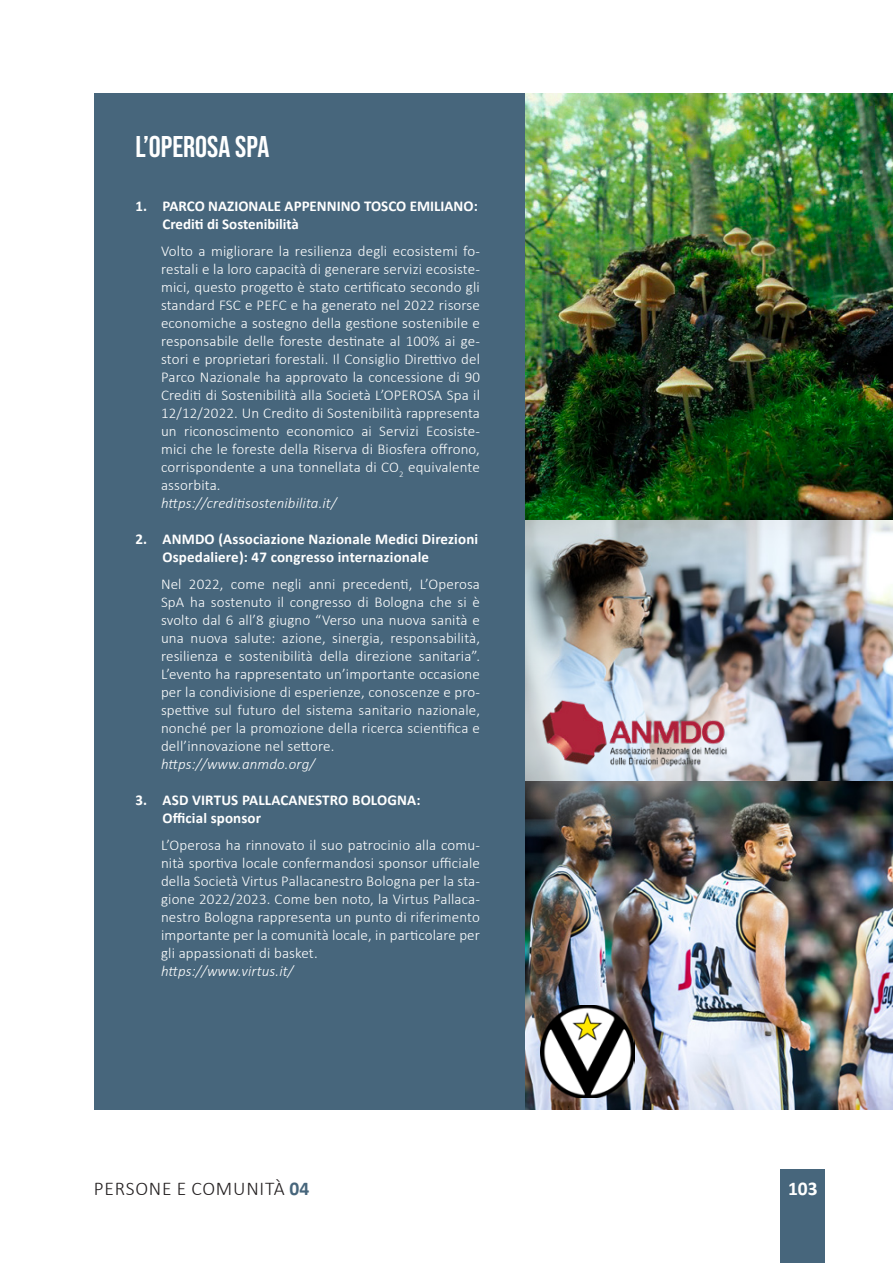
<style>
.page{position:relative;width:893px;height:1263px;background:#fff}
.page>*{position:absolute;margin:0;border:0;box-sizing:border-box;transform-origin:0 0}
.Titolo_tabella{font:700 30px "Bebas Neue Pro";color:#fff}
.Paragrafo_base{font:300 19.5px "Calibri";letter-spacing:.04em;color:#231f20}
.t1{font:700 19.5px "Calibri";color:#fff}
.t2{font:300 15px/18px "Calibri";letter-spacing:.01em;color:#fff;text-align:justify}
.t3{font:700 15px/18px "Calibri";letter-spacing:.01em;color:#fff}
.t4{font:italic 300 15px "Calibri";letter-spacing:.01em;color:#fff}
.s1{font-weight:700;color:#47667c}
</style>
<div class="page">
<div style="left:781px;top:1169px;width:44px;height:94px;background:#47667c"></div>
<img style="left:524px;top:94px;width:369px;height:1016px">
<img style="left:524px;top:616px;width:286px;height:235px">
<img style="left:540px;top:699px;width:189px;height:68px">
<img style="left:540px;top:1005px;width:95px;height:92px">
<div style="left:94px;top:94px;width:430px;height:1016px;background:#47667c"></div>
<p class="Titolo_tabella" style="left:136px;top:129px;width:135px">L’OPEROSA SPA</p>
<p class="t3" style="left:163px;top:197px;width:317px;text-indent:-27px">1. PARCO NAZIONALE APPENNINO TOSCO EMILIANO:<br>Crediti di Sostenibilità</p>
<p class="t2" style="left:161px;top:242px;width:320px">Volto a migliorare la resilienza degli ecosistemi fo&shy;restali e la loro capacità di generare servizi ecosiste&shy;mici, questo progetto è stato certificato secondo gli standard FSC e PEFC e ha generato nel 2022 risorse economiche a sostegno della gestione sostenibile e responsabile delle foreste destinate al 100% ai ge&shy;stori e proprietari forestali. Il Consiglio Direttivo del Parco Nazionale ha approvato la concessione di 90<br>Crediti di Sostenibilità alla Società L’OPEROSA Spa il 12/12/2022. Un Credito di Sostenibilità rappresenta un riconoscimento economico ai Servizi Ecosiste&shy;mici che le foreste della Riserva di Biosfera offrono, corrispondente a una tonnellata di CO<sub>2</sub> equivalente assorbita.</p>
<p class="t4" style="left:161px;top:494px;width:177px">https://creditisostenibilita.it/</p>
<p class="t3" style="left:163px;top:530px;width:317px;text-indent:-27px">2. ANMDO (Associazione Nazionale Medici Direzioni<br>Ospedaliere): 47 congresso internazionale</p>
<p class="t2" style="left:161px;top:575px;width:321px">Nel 2022, come negli anni precedenti, L’Operosa SpA ha sostenuto il congresso di Bologna che si è svolto dal 6 all’8 giugno “Verso una nuova sanità e una nuova salute: azione, sinergia, responsabilità, resilienza e sostenibilità della direzione sanitaria”.<br>L’evento ha rappresentato un’importante occasione per la condivisione di esperienze, conoscenze e pro&shy;spettive sul futuro del sistema sanitario nazionale, nonché per la promozione della ricerca scientifica e dell’innovazione nel settore.</p>
<p class="t4" style="left:161px;top:755px;width:155px">https://www.anmdo.org/</p>
<p class="t3" style="left:163px;top:791px;width:260px;text-indent:-27px">3. ASD VIRTUS PALLACANESTRO BOLOGNA:<br>Official sponsor</p>
<p class="t2" style="left:161px;top:836px;width:320px">L’Operosa ha rinnovato il suo patrocinio alla comu&shy;nità sportiva locale confermandosi sponsor ufficiale della Società Virtus Pallacanestro Bologna per la sta&shy;gione 2022/2023. Come ben noto, la Virtus Pallaca&shy;nestro Bologna rappresenta un punto di riferimento importante per la comunità locale, in particolare per gli appassionati di basket.</p>
<p class="t4" style="left:161px;top:962px;width:134px">https://www.virtus.it/</p>
<p class="Paragrafo_base" style="left:94px;top:1176px;width:217px">PERSONE E COMUNITÀ <span class="s1">04</span></p>
<h2 class="t1" style="left:788px;top:1175px;width:31px">103</h2>
</div>
